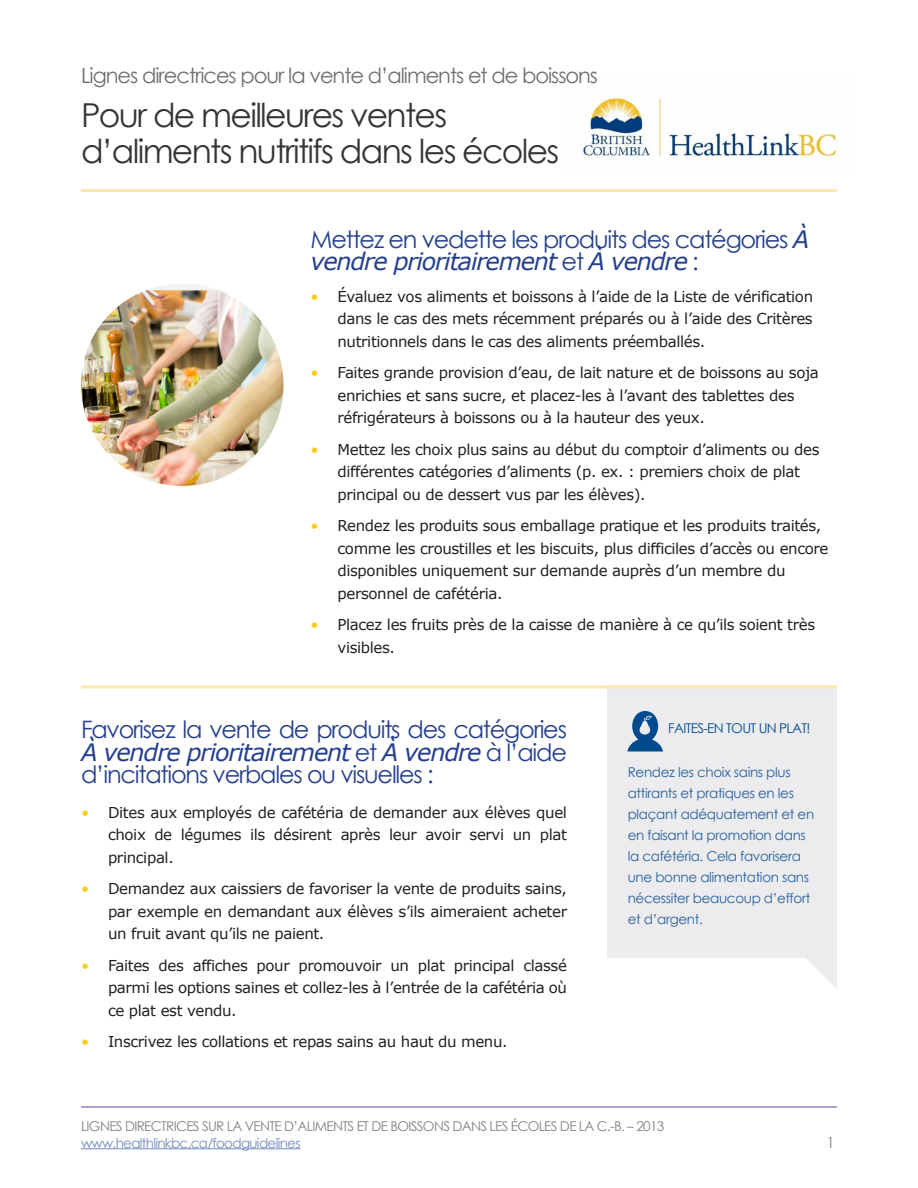
<style>
.page{position:relative;width:918px;height:1188px;background:#fff}
.page>*{position:absolute;margin:0;border:0;box-sizing:border-box;transform-origin:0 0}
.t1{font:33px/36px "Century Gothic";letter-spacing:-.05em;color:#363536}
.Fact_Sheet_-_H2{font:24px/22.5px "Century Gothic";letter-spacing:-.05em;color:#253f8e;text-align:justify}
.Fact_Sheet_-_Body{font:24px/22.5px "Century Gothic";letter-spacing:-.05em;color:#253f8e}
.t2{font:21px "Century Gothic";letter-spacing:-.05em;color:#6d6e71}
.Fact_Sheet_-_Body-2{font:15px/22.5px "Verdana";letter-spacing:-.025em;color:#231f20;text-align:justify}
.t3{font:15px "Century Gothic";color:#808285}
.Sidebar_-_Body{font:13.5px/21px "Century Gothic";letter-spacing:-.025em;color:#27609d}
.t4{font:13.5px "Century Gothic";letter-spacing:-.05em;color:#808285}
.t5{font:13.5px "Century Gothic";letter-spacing:-.05em;color:#738cbd}
.Sidebar_-_H1_-_Inden{font:13.5px "Century Gothic";letter-spacing:-.05em;color:#004a8d}
.s1{font-family:"Verdana";font-style:italic}
.s2{color:#fecb1b}
</style>
<div class="page">
<hr style="left:81px;top:1106px;width:756px;height:2px;background:#8688ba">
<hr style="left:81px;top:1148px;width:220px;height:1px;background:#738cbd">
<hr style="left:81px;top:189px;width:756px;height:3px;background:#ffe8ab">
<img style="left:583px;top:97px;width:254px;height:60px">
<div style="left:608px;top:685px;width:229px;height:273px;background:#ececee"></div>
<svg style="left:806px;top:958px;width:31px;height:31px"></svg>
<hr style="left:81px;top:685px;width:756px;height:3px;background:#ffe8ab">
<img style="left:81px;top:290px;width:203px;height:196px">
<svg style="left:627px;top:711px;width:36px;height:40px"></svg>
<h3 class="t2" style="left:81px;top:61px;width:519px">Lignes directrices pour la vente d’aliments et de boissons</h3>
<h1 class="t1" style="left:81px;top:96px;width:480px">Pour de meilleures ventes d’aliments nutritifs dans les écoles</h1>
<p class="Fact_Sheet_-_Body" style="left:310px;top:228px;width:500px">Mettez en vedette les produits des catégories <span class="s1">À vendre prioritairement</span> et <span class="s1">À vendre</span> :</p>
<p class="Fact_Sheet_-_Body-2" style="left:338px;top:285px;width:477px;text-indent:-27px"><span class="s2">•</span> Évaluez vos aliments et boissons à l’aide de la Liste de vérification dans le cas des mets récemment préparés ou à l’aide des Critères nutritionnels dans le cas des aliments préemballés.</p>
<p class="Fact_Sheet_-_Body-2" style="left:338px;top:362px;width:483px;text-align:left;text-indent:-27px"><span class="s2">•</span> Faites grande provision d’eau, de lait nature et de boissons au soja enrichies et sans sucre, et placez-les à l’avant des tablettes des réfrigérateurs à boissons ou à la hauteur des yeux.</p>
<p class="Fact_Sheet_-_Body-2" style="left:338px;top:438px;width:484px;text-align:left;text-indent:-27px"><span class="s2">•</span> Mettez les choix plus sains au début du comptoir d’aliments ou des différentes catégories d’aliments (p. ex. : premiers choix de plat principal ou de dessert vus par les élèves).</p>
<p class="Fact_Sheet_-_Body-2" style="left:338px;top:515px;width:493px;text-align:left;text-indent:-27px"><span class="s2">•</span> Rendez les produits sous emballage pratique et les produits traités, comme les croustilles et les biscuits, plus difficiles d’accès ou encore disponibles uniquement sur demande auprès d’un membre du personnel de cafétéria.</p>
<p class="Fact_Sheet_-_Body-2" style="left:338px;top:614px;width:479px;text-indent:-27px"><span class="s2">•</span> Placez les fruits près de la caisse de manière à ce qu’ils soient très visibles.</p>
<p class="Fact_Sheet_-_H2" style="left:81px;top:718px;width:488px">Favorisez la vente de produits des catégories <span class="s1">À vendre prioritairement</span> et <span class="s1">À vendre</span> à l’aide d’incitations verbales ou visuelles :</p>
<p class="Fact_Sheet_-_Body-2" style="left:108px;top:801px;width:461px;text-indent:-27px"><span class="s2">•</span> Dites aux employés de cafétéria de demander aux élèves quel choix de légumes ils désirent après leur avoir servi un plat principal.</p>
<p class="Fact_Sheet_-_Body-2" style="left:108px;top:878px;width:461px;text-indent:-27px"><span class="s2">•</span> Demandez aux caissiers de favoriser la vente de produits sains, par exemple en demandant aux élèves s’ils aimeraient acheter un fruit avant qu’ils ne paient.</p>
<p class="Fact_Sheet_-_Body-2" style="left:108px;top:954px;width:461px;text-indent:-27px"><span class="s2">•</span> Faites des affiches pour promouvoir un plat principal classé parmi les options saines et collez-les à l’entrée de la cafétéria où ce plat est vendu.</p>
<p class="Fact_Sheet_-_Body-2" style="left:81px;top:1031px;width:428px"><span class="s2">•</span> Inscrivez les collations et repas sains au haut du menu.</p>
<p class="Sidebar_-_H1_-_Inden" style="left:668px;top:719px;width:144px">FAITES-EN TOUT UN PLAT!</p>
<p class="Sidebar_-_Body" style="left:628px;top:761px;width:188px">Rendez les choix sains plus attirants et pratiques en les plaçant adéquatement et en en faisant la promotion dans la cafétéria. Cela favorisera une bonne alimentation sans nécessiter beaucoup d’effort et d’argent.</p>
<p class="t4" style="left:81px;top:1117px;width:585px">LIGNES DIRECTRICES SUR LA VENTE D’ALIMENTS ET DE BOISSONS DANS LES ÉCOLES DE LA C.-B. – 2013</p>
<p class="t5" style="left:81px;top:1133px;width:221px">www.healthlinkbc.ca/foodguidelines</p>
<p class="t3" style="left:826px;top:1132px;width:10px">1</p>
</div>
